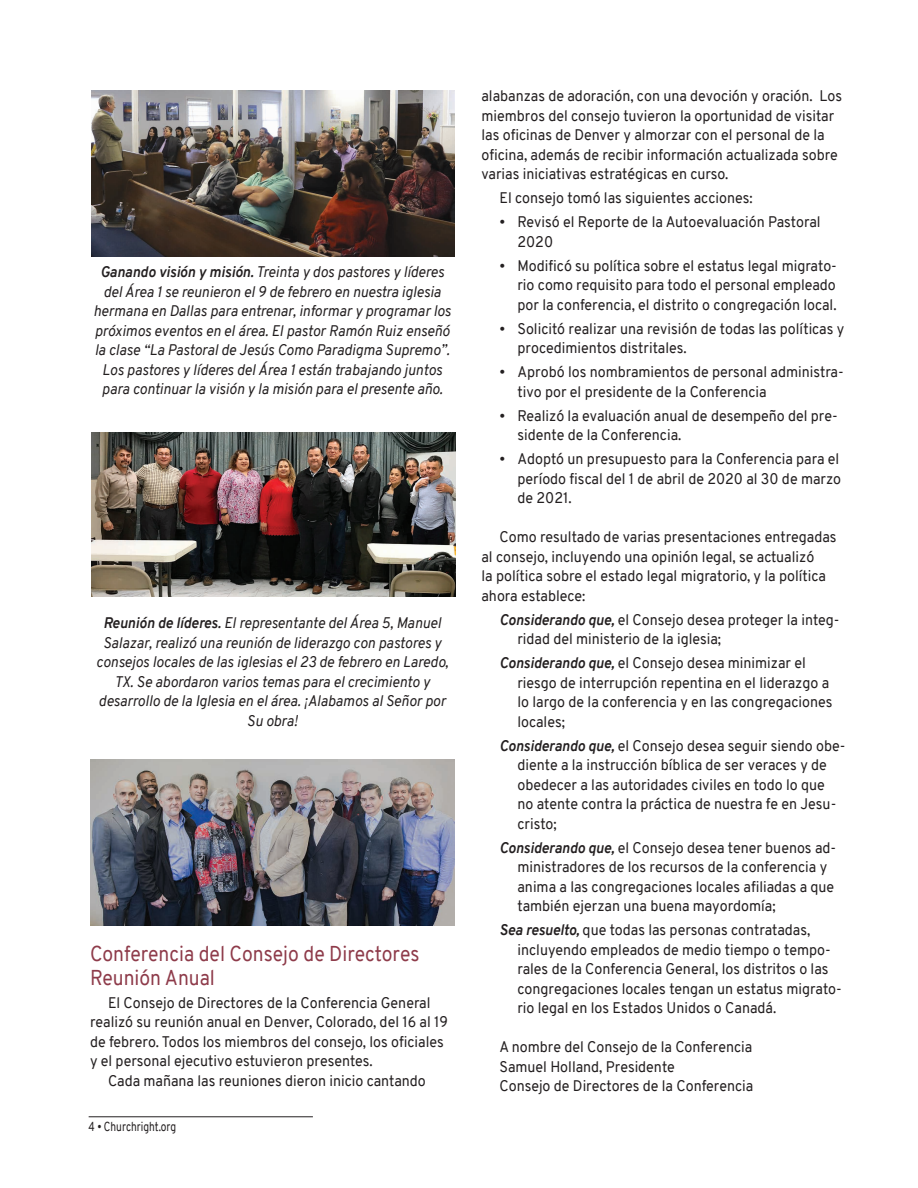
<style>
.page{position:relative;width:918px;height:1188px;background:#fff}
.page>*{position:absolute;margin:0;border:0;box-sizing:border-box;transform-origin:0 0}
.News_Title{font:21px/24px "Overpass";color:#8e3b4a;scale:.92 1}
.News{font:15px/19.5px "Overpass";color:#231f20;scale:.95 1}
.t1{font:italic 15px/19.5px "Overpass";color:#231f20;text-align:center;scale:.95 1}
.Main_text{font:15px/19.5px "Overpass";color:#231f20;scale:.95 1}
.t2{font:12.75px "Overpass";color:#231f20;scale:.8 1}
.s1{font-weight:700}
.s2{font-weight:700;font-style:italic}
</style>
<div class="page">
<hr style="left:89px;top:1116px;width:224px;height:1px;background:#231f20">
<img style="left:91px;top:432px;width:365px;height:164px">
<img style="left:90px;top:760px;width:364px;height:166px">
<img style="left:91px;top:90px;width:364px;height:166px">
<p class="t1" style="left:93px;top:262px;width:378px"><span class="s1">Ganando visión y misión.</span> Treinta y dos pastores y líderes del Área 1 se reunieron el 9 de febrero en nuestra iglesia hermana en Dallas para entrenar, informar y programar los próximos eventos en el área. El pastor Ramón Ruiz enseñó la clase “La Pastoral de Jesús Como Paradigma Supremo”.<br>Los pastores y líderes del Área 1 están trabajando juntos para continuar la visión y la misión para el presente año.</p>
<p class="t1" style="left:96px;top:613px;width:372px"><span class="s1">Reunión de líderes.</span> El representante del Área 5, Manuel Salazar, realizó una reunión de liderazgo con pastores y consejos locales de las iglesias el 23 de febrero en Laredo, TX. Se abordaron varios temas para el crecimiento y desarrollo de la Iglesia en el área. ¡Alabamos al Señor por Su obra!</p>
<p class="News_Title" style="left:90px;top:942px;width:360px">Conferencia del Consejo de Directores<br>Reunión Anual</p>
<p class="News" style="left:90px;top:993px;width:378px;text-indent:18px">El Consejo de Directores de la Conferencia General realizó su reunión anual en Denver, Colorado, del 16 al 19 de febrero. Todos los miembros del consejo, los oficiales y el personal ejecutivo estuvieron presentes.</p>
<p class="News" style="left:108px;top:1071px;width:336px">Cada mañana las reuniones dieron inicio cantando</p>
<p class="t2" style="left:89px;top:1117px;width:111px">4 • Churchright.org</p>
<p class="News" style="left:482px;top:86px;width:381px">alabanzas de adoración, con una devoción y oración. Los miembros del consejo tuvieron la oportunidad de visitar las oficinas de Denver y almorzar con el personal de la oficina, además de recibir información actualizada sobre varias iniciativas estratégicas en curso.</p>
<p class="News" style="left:500px;top:188px;width:268px">El consejo tomó las siguientes acciones:</p>
<p class="Main_text" style="left:518px;top:212px;width:321px;text-indent:-18px">• Revisó el Reporte de la Autoevaluación Pastoral<br>2020</p>
<p class="Main_text" style="left:518px;top:256px;width:338px;text-align:justify;text-indent:-18px">• Modificó su política sobre el estatus legal migrato&shy;rio como requisito para todo el personal empleado por la conferencia, el distrito o congregación local.</p>
<p class="Main_text" style="left:518px;top:319px;width:346px;text-indent:-18px">• Solicitó realizar una revisión de todas las políticas y procedimientos distritales.</p>
<p class="Main_text" style="left:518px;top:362px;width:345px;text-indent:-18px">• Aprobó los nombramientos de personal administra&shy;tivo por el presidente de la Conferencia</p>
<p class="Main_text" style="left:518px;top:406px;width:339px;text-indent:-18px">• Realizó la evaluación anual de desempeño del pre&shy;sidente de la Conferencia.</p>
<p class="Main_text" style="left:518px;top:449px;width:342px;text-indent:-18px">• Adoptó un presupuesto para la Conferencia para el período fiscal del 1 de abril de 2020 al 30 de marzo de 2021.</p>
<p class="News" style="left:482px;top:527px;width:375px;text-indent:18px">Como resultado de varias presentaciones entregadas al consejo, incluyendo una opinión legal, se actualizó<br>la política sobre el estado legal migratorio, y la política ahora establece:</p>
<p class="News" style="left:518px;top:610px;width:341px;text-indent:-18px"><span class="s2">Considerando que,</span> el Consejo desea proteger la integ&shy;ridad del ministerio de la iglesia;</p>
<p class="News" style="left:518px;top:653px;width:333px;text-indent:-18px"><span class="s2">Considerando que,</span> el Consejo desea minimizar el riesgo de interrupción repentina en el liderazgo a lo largo de la conferencia y en las congregaciones locales;</p>
<p class="News" style="left:518px;top:736px;width:347px;text-indent:-18px"><span class="s2">Considerando que,</span> el Consejo desea seguir siendo obe&shy;diente a la instrucción bíblica de ser veraces y de obedecer a las autoridades civiles en todo lo que<br>no atente contra la práctica de nuestra fe en Jesu&shy;cristo;</p>
<p class="News" style="left:518px;top:838px;width:337px;text-indent:-18px"><span class="s2">Considerando que,</span> el Consejo desea tener buenos ad&shy;ministradores de los recursos de la conferencia y anima a las congregaciones locales afiliadas a que también ejerzan una buena mayordomía;</p>
<p class="News" style="left:518px;top:920px;width:343px;text-indent:-18px"><span class="s2">Sea resuelto,</span> que todas las personas contratadas, incluyendo empleados de medio tiempo o tempo&shy;rales de la Conferencia General, los distritos o las congregaciones locales tengan un estatus migrato&shy;rio legal en los Estados Unidos o Canadá.</p>
<p class="News" style="left:500px;top:1037px;width:268px">A nombre del Consejo de la Conferencia</p>
<p class="News" style="left:500px;top:1057px;width:186px">Samuel Holland, Presidente</p>
<p class="News" style="left:500px;top:1076px;width:269px">Consejo de Directores de la Conferencia</p>
</div>
